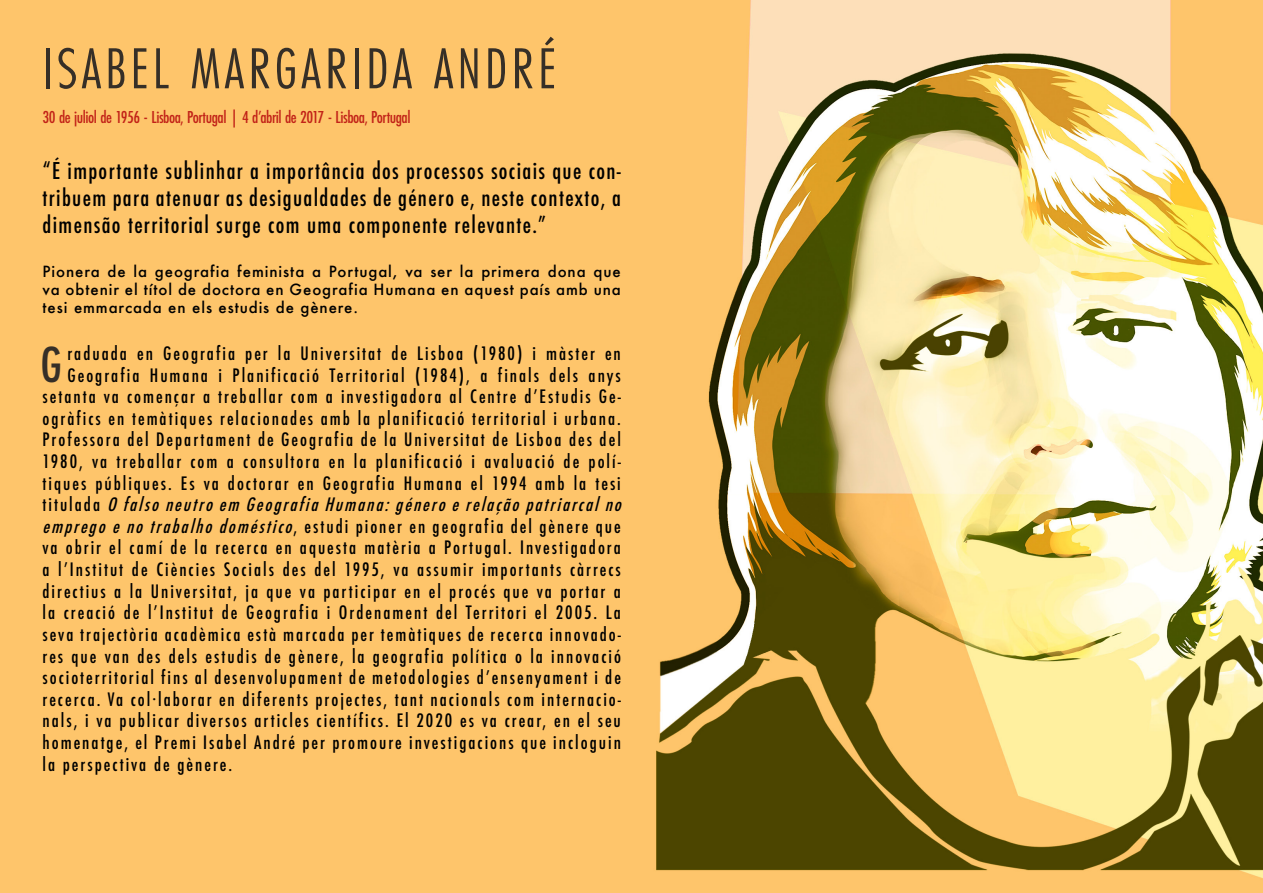
<style>
.page{position:relative;width:1263px;height:893px;background:#fff}
.page>*{position:absolute;margin:0;border:0;box-sizing:border-box;transform-origin:0 0}
.Nombre_geofrafa{font:60px "Futura PT Cond";letter-spacing:.07em;color:#362f27}
.Parrafo_01{font:500 condensed 46.65px "Futura";color:#362f27}
.Cita{font:500 condensed 22.5px/27px "Futura";letter-spacing:.06em;color:#000;text-align:justify}
.Parrafo_01-2{font:500 condensed 18px "Futura";letter-spacing:.11em;color:#000}
.Parrafo_01-3{font:italic 500 condensed 18px "Futura";color:#000}
.Fechas{font:500 18px "Futura PT Cond";letter-spacing:-.025em;color:#c22318}
.Minibiografia{font:500 15px/18px "Futura";letter-spacing:.06em;color:#000;text-align:justify}
.s1{font-style:normal}
.s2{font-style:italic}
</style>
<div class="page">
<img style="left:0;top:0;width:1263px;height:893px">
<p class="Nombre_geofrafa" style="left:43px;top:34px;width:515px">ISABEL MARGARIDA ANDRÉ</p>
<p class="Fechas" style="left:43px;top:106px;width:370px">30 de juliol de 1956 - Lisboa, Portugal | 4 d’abril de 2017 - Lisboa, Portugal</p>
<p class="Cita" style="left:43px;top:158px;width:580px">“É importante sublinhar a importância dos processos sociais que con&shy;tribuem para atenuar as desigualdades de género e, neste contexto, a dimensão territorial surge com uma componente relevante.”</p>
<p class="Minibiografia" style="left:43px;top:262px;width:580px">Pionera de la geografia feminista a Portugal, va ser la primera dona que va obtenir el títol de doctora en Geografia Humana en aquest país amb una tesi emmarcada en els estudis de gènere.</p>
<p class="Parrafo_01" style="left:41px;top:335px;width:23px">G</p>
<p class="Parrafo_01-2" style="left:67px;top:342px;width:555px">raduada en Geografia per la Universitat de Lisboa (1980) i màster en</p>
<p class="Parrafo_01-2" style="left:67px;top:363px;width:555px">Geografia Humana i Planificació Territorial (1984), a finals dels anys</p>
<p class="Parrafo_01-2" style="left:43px;top:385px;width:580px">setanta va començar a treballar com a investigadora al Centre d’Estudis Ge-</p>
<p class="Parrafo_01-2" style="left:43px;top:407px;width:580px">ogràfics en temàtiques relacionades amb la planificació territorial i urbana.</p>
<p class="Parrafo_01-2" style="left:43px;top:428px;width:580px">Professora del Departament de Geografia de la Universitat de Lisboa des del</p>
<p class="Parrafo_01-2" style="left:43px;top:450px;width:580px">1980, va treballar com a consultora en la planificació i avaluació de polí-</p>
<p class="Parrafo_01-2" style="left:43px;top:471px;width:580px">tiques públiques. Es va doctorar en Geografia Humana el 1994 amb la tesi</p>
<p class="Parrafo_01-3" style="left:43px;top:493px;width:586px"><span class="s1">t i t u l a d a</span> O falso neutro em Geografia Humana: género e relação patriarcal no</p>
<p class="Parrafo_01-2" style="left:43px;top:515px;width:580px"><span class="s2">emprego e no trabalho doméstico</span>, estudi pioner en geografia del gènere que</p>
<p class="Parrafo_01-2" style="left:43px;top:536px;width:580px">va obrir el camí de la recerca en aquesta matèria a Portugal. Investigadora</p>
<p class="Parrafo_01-2" style="left:43px;top:558px;width:580px">a l’Institut de Ciències Socials des del 1995, va assumir importants càrrecs</p>
<p class="Parrafo_01-2" style="left:43px;top:579px;width:580px">directius a la Universitat, ja que va participar en el procés que va portar a</p>
<p class="Parrafo_01-2" style="left:43px;top:601px;width:580px">la creació de l’Institut de Geografia i Ordenament del Territori el 2005. La</p>
<p class="Parrafo_01-2" style="left:43px;top:623px;width:580px">seva trajectòria acadèmica està marcada per temàtiques de recerca innovado-</p>
<p class="Parrafo_01-2" style="left:43px;top:644px;width:580px">res que van des dels estudis de gènere, la geografia política o la innovació</p>
<p class="Parrafo_01-2" style="left:43px;top:666px;width:580px">socioterritorial fins al desenvolupament de metodologies d’ensenyament i de</p>
<p class="Parrafo_01-2" style="left:43px;top:687px;width:580px">recerca. Va col·laborar en diferents projectes, tant nacionals com internacio-</p>
<p class="Parrafo_01-2" style="left:43px;top:709px;width:580px">nals, i va publicar diversos articles científics. El 2020 es va crear, en el seu</p>
<p class="Parrafo_01-2" style="left:43px;top:731px;width:580px">homenatge, el Premi Isabel André per promoure investigacions que incloguin</p>
<p class="Parrafo_01-2" style="left:43px;top:752px;width:191px">la perspectiva de gènere.</p>
</div>
